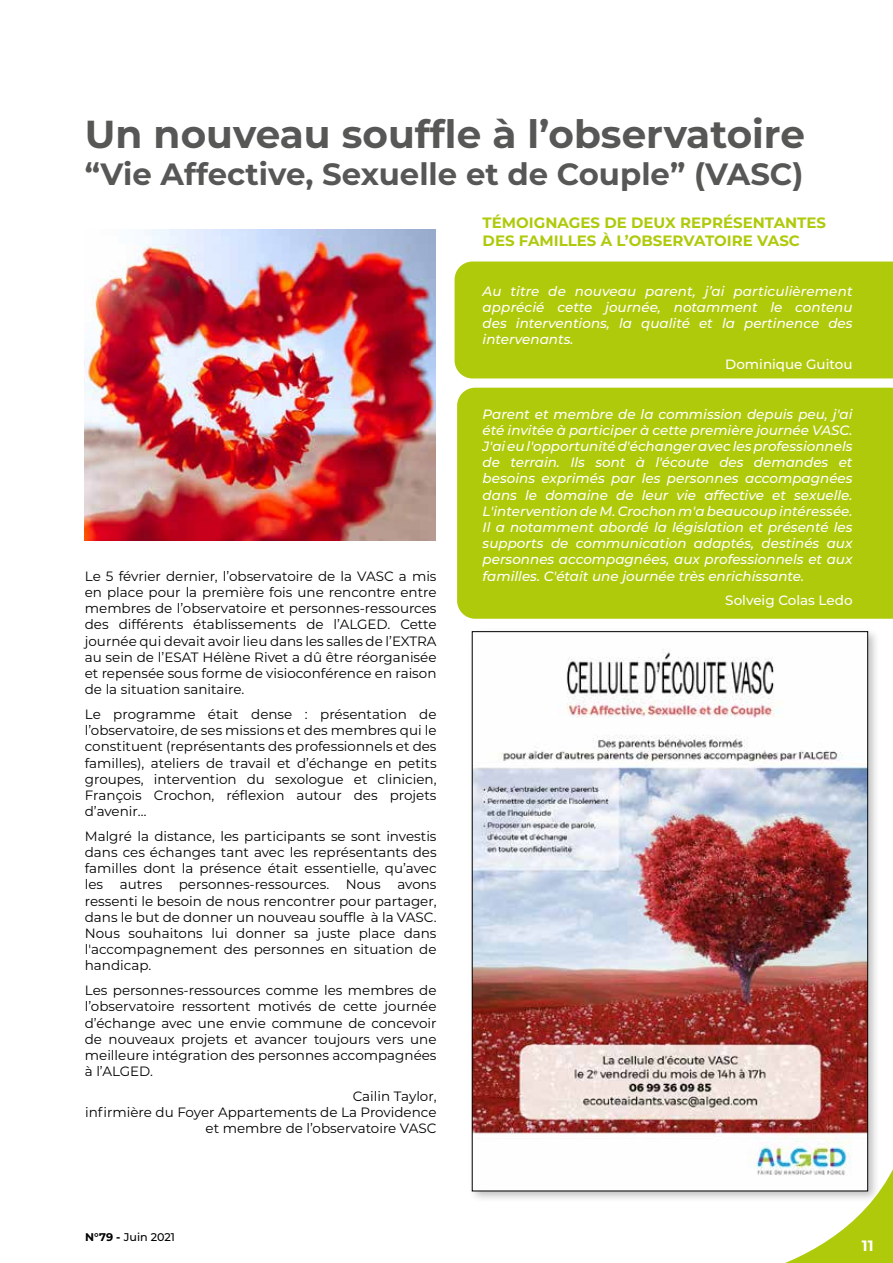
<style>
.page{position:relative;width:893px;height:1263px;background:#fff}
.page>*{position:absolute;margin:0;border:0;box-sizing:border-box;transform-origin:0 0}
.t1{font:700 39px "Montserrat";color:#575756}
.t2{font:700 30.75px "Montserrat";color:#575756}
.t3{font:700 15px/18px "Montserrat";color:#afca0b}
.t4{font:700 15px "Montserrat";color:#fff}
.t5{font:13.5px/16.2px "Montserrat";color:#000;text-align:justify}
.t6{font:italic 500 13.5px/16.2px "Montserrat";color:#fff;text-align:justify}
.t7{font:500 13.5px "Montserrat";color:#fff}
.t8{font:500 11.1px "Montserrat";color:#000}
.s1{font-weight:700}
</style>
<div class="page">
<div style="left:457px;top:388px;width:436px;height:231px;background:#afca0b"></div>
<div style="left:455px;top:261px;width:438px;height:117px;background:#afca0b"></div>
<img style="left:85px;top:229px;width:351px;height:311px">
<div style="left:468px;top:627px;width:412px;height:577px;background:#000;opacity:.25"></div>
<img style="left:474px;top:633px;width:392px;height:556px">
<svg style="left:705px;top:1075px;width:188px;height:188px"></svg>
<h1 class="t1" style="left:85px;top:106px;width:722px">Un nouveau souffle à l’observatoire</h1>
<h2 class="t2" style="left:85px;top:152px;width:720px">“Vie Affective, Sexuelle et de Couple” (VASC)</h2>
<p class="t5" style="left:85px;top:567px;width:353px">Le 5 février dernier, l’observatoire de la VASC a mis en place pour la première fois une rencontre entre membres de l’observatoire et personnes-ressources des différents établissements de l’ALGED. Cette journée qui devait avoir lieu dans les salles de l’EXTRA au sein de l’ESAT Hélène Rivet a dû être réorganisée et repensée sous forme de visioconférence en raison de la situation sanitaire.</p>
<p class="t5" style="left:85px;top:705px;width:353px">Le programme était dense : présentation de l’observatoire, de ses missions et des membres qui le constituent (représentants des professionnels et des familles), ateliers de travail et d’échange en petits groupes, intervention du sexologue et clinicien, François Crochon, réflexion autour des projets d’avenir…</p>
<p class="t5" style="left:85px;top:827px;width:353px">Malgré la distance, les participants se sont investis dans ces échanges tant avec les représentants des familles dont la présence était essentielle, qu’avec les autres personnes-ressources.</p>
<p class="t5" style="left:85px;top:876px;width:353px;text-indent:261px">Nous avons ressenti le besoin de nous rencontrer pour partager, dans le but de donner un nouveau souffle à la VASC.<br>Nous souhaitons lui donner sa juste place dans l'accompagnement des personnes en situation de handicap.</p>
<p class="t5" style="left:85px;top:982px;width:353px">Les personnes-ressources comme les membres de l’observatoire ressortent motivés de cette journée d’échange avec une envie commune de concevoir de nouveaux projets et avancer toujours vers une meilleure intégration des personnes accompagnées à l’ALGED.</p>
<p class="t5" style="left:85px;top:1087px;width:353px;text-align:right">Cailin Taylor,<br>infirmière du Foyer Appartements de La Providence et membre de l’observatoire VASC</p>
<p class="t3" style="left:483px;top:213px;width:345px">TÉMOIGNAGES DE DEUX REPRÉSENTANTES<br>DES FAMILLES À L’OBSERVATOIRE VASC</p>
<p class="t6" style="left:483px;top:282px;width:371px">Au titre de nouveau parent, j’ai particulièrement apprécié cette journée, notamment le contenu des interventions, la qualité et la pertinence des intervenants.</p>
<p class="t7" style="left:725px;top:355px;width:129px">Dominique Guitou</p>
<p class="t6" style="left:483px;top:405px;width:371px">Parent et membre de la commission depuis peu, j'ai été invitée à participer à cette première journée VASC.<br>J'ai eu l'opportunité d'échanger avec les professionnels de terrain. Ils sont à l'écoute des demandes et besoins exprimés par les personnes accompagnées dans le domaine de leur vie affective et sexuelle.<br>L'intervention de M. Crochon m'a beaucoup intéressée.<br>Il a notamment abordé la législation et présenté les supports de communication adaptés, destinés aux personnes accompagnées, aux professionnels et aux familles. C'était une journée très enrichissante.</p>
<p class="t7" style="left:725px;top:591px;width:129px">Solveig Colas Ledo</p>
<p class="t8" style="left:85px;top:1229px;width:92px"><span class="s1">N°79 -</span> Juin 2021</p>
<p class="t4" style="left:862px;top:1234px;width:13px">11</p>
</div>
